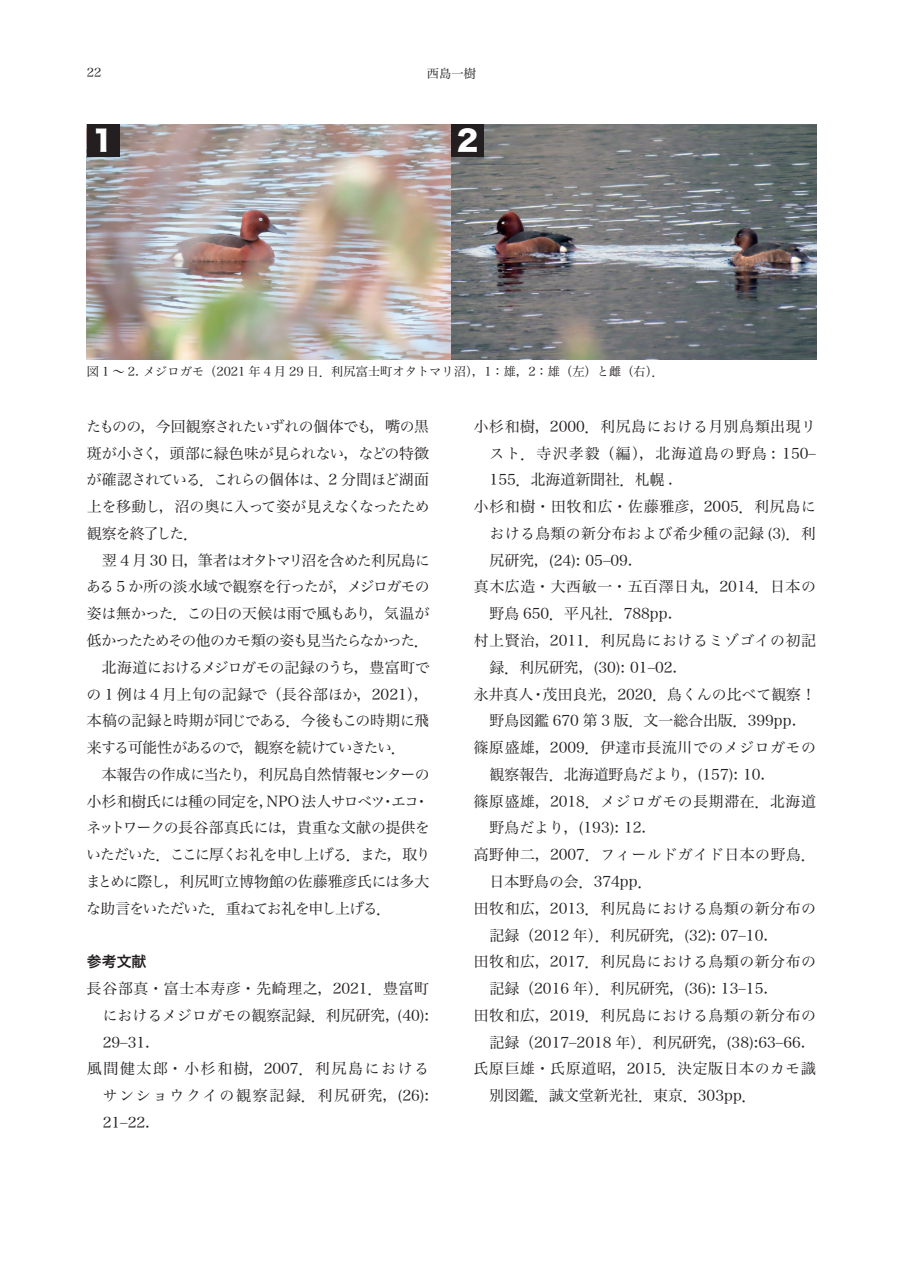
<style>
.page{position:relative;width:903px;height:1275px;background:#fff}
.page>*{position:absolute;margin:0;border:0;box-sizing:border-box;transform-origin:0 0}
.t1{font:28px "Hira Kaku Std W8";color:#fff}
.t2{font:14.88px/26.8px "Hira Min Pro W3";color:#231f20;text-align:justify}
.t3{font:14.88px "Hira Min Pro W3";letter-spacing:.04em;color:#231f20}
.t4{font:14.88px "Hira Min Pro W3";letter-spacing:-.02em;color:#231f20}
.t5{font:14.88px "Hira Min Pro W3";letter-spacing:.045em;color:#231f20}
.t6{font:14.88px "Hira Min Pro W3";letter-spacing:-.035em;color:#231f20}
.t7{font:14.88px "Hira Min Pro W3";letter-spacing:-.09em;color:#231f20}
.t8{font:14.88px "Hira Min Pro W3";letter-spacing:-.07em;color:#231f20}
.t9{font:14.88px "Hira Min Pro W3";letter-spacing:-.065em;color:#231f20}
.t10{font:14.88px "Hira Min Pro W3";letter-spacing:-.045em;color:#231f20}
.t11{font:14.88px "Hira Min Pro W3";letter-spacing:-.075em;color:#231f20}
.t12{font:14.88px "Hira Min Pro W3";letter-spacing:-.025em;color:#231f20}
.t13{font:14.88px "Hira Min Pro W3";letter-spacing:.11em;color:#231f20}
.t14{font:14.88px "Hira Min Pro W3";letter-spacing:.12em;color:#231f20}
.t15{font:14.88px "Hira Min Pro W3";letter-spacing:.08em;color:#231f20}
.t16{font:14.88px "Hira Min Pro W3";letter-spacing:.025em;color:#231f20}
.t17{font:14.88px "Hira Min Pro W3";letter-spacing:-.08em;color:#231f20}
.t18{font:14.88px "Hira Kaku Pro W6";color:#231f20}
.t19{font:12.25px "Hira Min Pro W3";color:#231f20}
</style>
<div class="page">
<img style="left:87px;top:124px;width:729px;height:235px">
<div style="left:87px;top:124px;width:32px;height:32px;background:#231f20"></div>
<div style="left:451px;top:124px;width:33px;height:32px;background:#231f20"></div>
<p class="t19" style="left:87px;top:62px;width:16px">22</p>
<p class="t19" style="left:427px;top:63px;width:51px">西島一樹</p>
<h1 class="t1" style="left:92px;top:125px;width:23px">1</h1>
<h1 class="t1" style="left:457px;top:125px;width:23px">2</h1>
<p class="t19" style="left:87px;top:361px;width:579px">図 1 〜 2. メジロガモ（2021 年 4 月 29 日．利尻富士町オタトマリ沼），1：雄，2：雄（左）と雌（右）．</p>
<p class="t2" style="left:86px;top:411px;width:345px">たものの，今回観察されたいずれの個体でも，嘴の黒斑が小さく，頭部に緑色味が見られない，などの特徴が確認されている．これらの個体は、2 分間ほど湖面上を移動し，沼の奥に入って姿が見えなくなったため観察を終了した．</p>
<p class="t9" style="left:102px;top:547px;width:330px">翌 4 月 30 日，筆者はオタトマリ沼を含めた利尻島に</p>
<p class="t6" style="left:86px;top:574px;width:345px">ある 5 か所の淡水域で観察を行ったが，メジロガモの</p>
<p class="t4" style="left:87px;top:601px;width:344px">姿は無かった．この日の天候は雨で風もあり，気温が</p>
<p class="t7" style="left:87px;top:628px;width:344px">低かったためその他のカモ類の姿も見当たらなかった．</p>
<p class="t10" style="left:102px;top:654px;width:329px">北海道におけるメジロガモの記録のうち，豊富町で</p>
<p class="t2" style="left:86px;top:679px;width:344px">の 1 例は 4 月上旬の記録で（長谷部ほか，2021），</p>
<p class="t4" style="left:87px;top:708px;width:344px">本稿の記録と時期が同じである．今後もこの時期に飛</p>
<p class="t11" style="left:87px;top:735px;width:320px">来する可能性があるので，観察を続けていきたい．</p>
<p class="t12" style="left:102px;top:762px;width:329px">本報告の作成に当たり，利尻島自然情報センターの</p>
<p class="t6" style="left:87px;top:788px;width:344px">小杉和樹氏には種の同定を，NPO 法人サロベツ・エコ・</p>
<p class="t4" style="left:86px;top:815px;width:345px">ネットワークの長谷部真氏には，貴重な文献の提供を</p>
<p class="t8" style="left:86px;top:842px;width:346px">いただいた．ここに厚くお礼を申し上げる．また，取り</p>
<p class="t2" style="left:86px;top:867px;width:345px">まとめに際し，利尻町立博物館の佐藤雅彦氏には多大</p>
<p class="t17" style="left:86px;top:895px;width:306px">な助言をいただいた．重ねてお礼を申し上げる．</p>
<p class="t18" style="left:87px;top:948px;width:61px">参考文献</p>
<p class="t5" style="left:87px;top:976px;width:344px">長谷部真・富士本寿彦・先崎理之，2021．豊富町</p>
<p class="t2" style="left:103px;top:1000px;width:328px">におけるメジロガモの観察記録．利尻研究，(40):</p>
<p class="t2" style="left:103px;top:1027px;width:49px">29–31.</p>
<p class="t13" style="left:87px;top:1056px;width:344px">風間健太郎・小杉和樹，2007．利尻島における</p>
<p class="t14" style="left:103px;top:1083px;width:328px">サンショウクイの観察記録．利尻研究，(26):</p>
<p class="t2" style="left:103px;top:1108px;width:49px">21–22.</p>
<p class="t3" style="left:474px;top:413px;width:344px">小杉和樹，2000．利尻島における月別鳥類出現リ</p>
<p class="t15" style="left:490px;top:440px;width:328px">スト．寺沢孝毅（編），北海道島の野鳥 : 150–</p>
<p class="t2" style="left:490px;top:465px;width:185px">155．北海道新聞社．札幌 .</p>
<p class="t5" style="left:474px;top:494px;width:344px">小杉和樹・田牧和広・佐藤雅彦，2005．利尻島に</p>
<p class="t16" style="left:490px;top:521px;width:328px">おける鳥類の新分布および希少種の記録 (3)．利</p>
<p class="t2" style="left:490px;top:545px;width:145px">尻研究，(24): 05–09.</p>
<p class="t5" style="left:474px;top:574px;width:344px">真木広造・大西敏一・五百澤日丸，2014．日本の</p>
<p class="t2" style="left:490px;top:599px;width:184px">野鳥 650．平凡社．788pp.</p>
<p class="t3" style="left:474px;top:628px;width:344px">村上賢治，2011．利尻島におけるミゾゴイの初記</p>
<p class="t2" style="left:490px;top:652px;width:189px">録．利尻研究，(30): 01–02.</p>
<p class="t2" style="left:474px;top:679px;width:344px">永井真人・茂田良光，2020．鳥くんの比べて観察！</p>
<p class="t2" style="left:490px;top:706px;width:308px">野鳥図鑑 670 第 3 版．文一総合出版．399pp.</p>
<p class="t3" style="left:474px;top:735px;width:344px">篠原盛雄，2009．伊達市長流川でのメジロガモの</p>
<p class="t2" style="left:490px;top:760px;width:277px">観察報告．北海道野鳥だより，(157): 10.</p>
<p class="t3" style="left:474px;top:788px;width:344px">篠原盛雄，2018．メジロガモの長期滞在．北海道</p>
<p class="t2" style="left:490px;top:813px;width:158px">野鳥だより，(193): 12.</p>
<p class="t3" style="left:474px;top:842px;width:344px">高野伸二，2007．フィールドガイド日本の野鳥．</p>
<p class="t2" style="left:490px;top:867px;width:165px">日本野鳥の会．374pp．</p>
<p class="t3" style="left:474px;top:895px;width:344px">田牧和広，2013．利尻島における鳥類の新分布の</p>
<p class="t2" style="left:490px;top:920px;width:280px">記録（2012 年）．利尻研究，(32): 07–10.</p>
<p class="t3" style="left:474px;top:949px;width:344px">田牧和広，2017．利尻島における鳥類の新分布の</p>
<p class="t2" style="left:490px;top:974px;width:280px">記録（2016 年）．利尻研究，(36): 13–15.</p>
<p class="t3" style="left:474px;top:1003px;width:344px">田牧和広，2019．利尻島における鳥類の新分布の</p>
<p class="t2" style="left:490px;top:1027px;width:317px">記録（2017–2018 年）．利尻研究，(38):63–66.</p>
<p class="t3" style="left:474px;top:1056px;width:344px">氏原巨雄・氏原道昭，2015．決定版日本のカモ識</p>
<p class="t2" style="left:490px;top:1081px;width:269px">別図鑑．誠文堂新光社．東京．303pp．</p>
</div>
